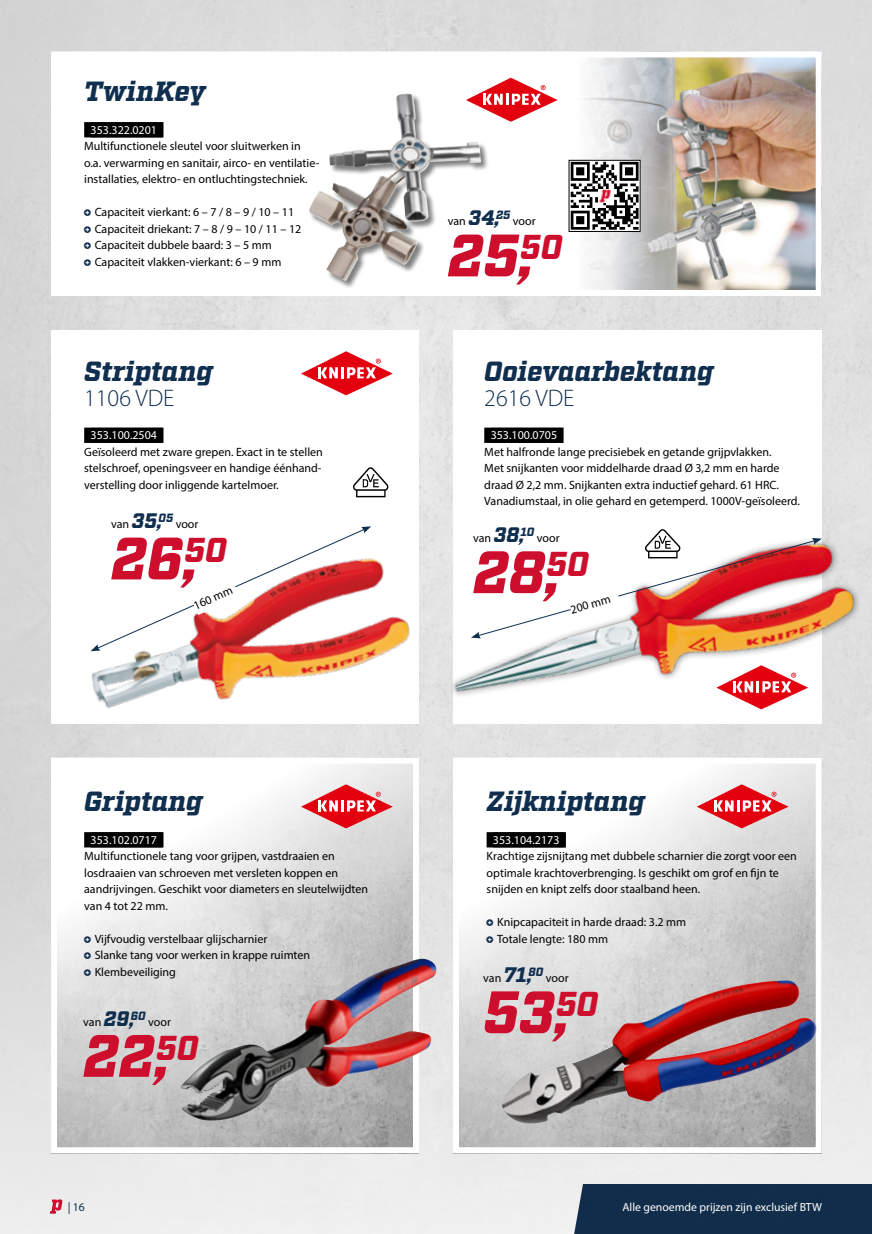
<style>
.page{position:relative;width:872px;height:1234px;background:#fff}
.page>*{position:absolute;margin:0;border:0;box-sizing:border-box;transform-origin:0 0}
.prijsblokje{font:italic 900 59.7px "Factoria";color:#cd0e2d}
.prijsblokje-2{font:italic 900 34.5px "Factoria";color:#cd0e2d}
.kop_blauw{font:italic 900 27.75px "Factoria";letter-spacing:-.01em;color:#102e4e}
.subkop_blauw{font:300 24px "Myriad Pro";color:#102e4e}
.body{font:12px/16.5px "Myriad Pro";color:#000}
.opsomming{font:12px "Myriad Pro";color:#000}
.artikelnummer{font:12px "Myriad Pro";color:#fff}
.prijsblokje-3{font:12px "Myriad Pro";color:#000}
.t1{font:11.7px "Myriad Pro";color:#fff}
.t2{font:11.7px "Myriad Pro";color:#102e4e}
.s1{font-family:"Probin";font-size:18px;color:#102e4e}
.s2{font-family:"Factoria";font-weight:900;font-style:italic;font-size:21px;color:#102e4e}
</style>
<div class="page">
<img style="left:0;top:0;width:872px;height:1233px">
<div style="left:572px;top:1183px;width:300px;height:50px;background:#112d4a"></div>
<div style="left:54px;top:54px;width:764px;height:239px;background:#fff"></div>
<img style="left:577px;top:58px;width:237px;height:231px">
<div style="left:51px;top:51px;width:770px;height:245px;border:6px solid #fff"></div>
<div style="left:51px;top:330px;width:368px;height:393px;background:#fff"></div>
<div style="left:453px;top:330px;width:368px;height:393px;background:#fff"></div>
<img style="left:58px;top:764px;width:354px;height:381px">
<div style="left:51px;top:757px;width:368px;height:395px;border:6px solid #fff"></div>
<img style="left:460px;top:764px;width:354px;height:381px">
<div style="left:453px;top:757px;width:368px;height:395px;border:6px solid #fff"></div>
<img style="left:77px;top:542px;width:343px;height:209px">
<div style="left:84px;top:122px;width:79px;height:15px;background:#000"></div>
<div style="left:309px;top:93px;width:180px;height:196px;background:#000;opacity:.5"></div>
<img style="left:309px;top:94px;width:119px;height:187px">
<div style="left:569px;top:160px;width:71px;height:72px;border:1px solid #000"></div>
<svg style="left:571px;top:162px;width:67px;height:68px"></svg>
<div style="left:84px;top:427px;width:79px;height:16px;background:#000"></div>
<svg style="left:90px;top:526px;width:281px;height:125px"></svg>
<img style="left:353px;top:467px;width:36px;height:31px">
<div style="left:484px;top:427px;width:79px;height:16px;background:#000"></div>
<div style="left:84px;top:832px;width:79px;height:15px;background:#000"></div>
<img style="left:181px;top:963px;width:223px;height:141px">
<div style="left:486px;top:832px;width:80px;height:15px;background:#000"></div>
<img style="left:501px;top:979px;width:316px;height:144px">
<svg style="left:696px;top:784px;width:92px;height:44px"></svg>
<svg style="left:301px;top:784px;width:92px;height:44px"></svg>
<svg style="left:301px;top:351px;width:92px;height:44px"></svg>
<svg style="left:466px;top:78px;width:91px;height:44px"></svg>
<img style="left:439px;top:526px;width:424px;height:211px">
<svg style="left:471px;top:538px;width:351px;height:100px"></svg>
<svg style="left:50px;top:1199px;width:13px;height:14px"></svg>
<p class="kop_blauw" style="left:84px;top:74px;width:123px">TwinKey</p>
<p class="artikelnummer" style="left:91px;top:122px;width:68px">353.322.0201</p>
<p class="body" style="left:84px;top:138px;width:237px">Multifunctionele sleutel voor sluitwerken in o.a. verwarming en sanitair, airco- en ventilatie&shy;installaties, elektro- en ontluchtingstechniek.</p>
<p class="opsomming" style="left:84px;top:205px;width:211px"><span class="s1">•</span> Capaciteit vierkant: 6 – 7 / 8 – 9 / 10 – 11</p>
<p class="opsomming" style="left:84px;top:221px;width:219px"><span class="s1">•</span> Capaciteit driekant: 7 – 8 / 9 – 10 / 11 – 12</p>
<p class="opsomming" style="left:84px;top:238px;width:189px"><span class="s1">•</span> Capaciteit dubbele baard: 3 – 5 mm</p>
<p class="opsomming" style="left:84px;top:254px;width:199px"><span class="s1">•</span> Capaciteit vlakken-vierkant: 6 – 9 mm</p>
<p class="kop_blauw" style="left:84px;top:355px;width:131px">Striptang</p>
<p class="subkop_blauw" style="left:84px;top:383px;width:92px">1106 VDE</p>
<p class="artikelnummer" style="left:91px;top:427px;width:68px">353.100.2504</p>
<p class="body" style="left:84px;top:443px;width:240px">Geïsoleerd met zware grepen. Exact in te stellen</p>
<p class="body" style="left:84px;top:459px;width:239px">stelschroef, openingsveer en handige éénhand-</p>
<p class="body" style="left:84px;top:476px;width:196px">verstelling door inliggende kartelmoer.</p>
<p class="prijsblokje-3" style="left:111px;top:517px;width:89px">van <span class="s2">35,</span><sup>05</sup> voor</p>
<p class="prijsblokje" style="left:111px;top:522px;width:117px">26,<sup>50</sup></p>
<p class="body" style="left:191px;top:598px;width:43px;rotate:-23deg">160 mm</p>
<p class="kop_blauw" style="left:84px;top:784px;width:120px">Griptang</p>
<p class="artikelnummer" style="left:91px;top:832px;width:68px">353.102.0717</p>
<p class="body" style="left:84px;top:847px;width:285px">Multifunctionele tang voor grijpen, vastdraaien en losdraaien van schroeven met versleten koppen en aandrijvingen. Geschikt voor diameters en sleutelwijdten van 4 tot 22 mm.</p>
<p class="opsomming" style="left:84px;top:931px;width:185px"><span class="s1">•</span> Vijfvoudig verstelbaar glijscharnier</p>
<p class="opsomming" style="left:84px;top:947px;width:227px"><span class="s1">•</span> Slanke tang voor werken in krappe ruimten</p>
<p class="opsomming" style="left:84px;top:964px;width:93px"><span class="s1">•</span> Klembeveiliging</p>
<p class="prijsblokje-3" style="left:83px;top:1014px;width:89px">van <span class="s2">29,</span><sup>60</sup> voor</p>
<p class="prijsblokje" style="left:83px;top:1019px;width:117px">22,<sup>50</sup></p>
<p class="prijsblokje-3" style="left:448px;top:214px;width:89px">van <span class="s2">34,</span><sup>25</sup> voor</p>
<p class="prijsblokje" style="left:448px;top:220px;width:116px">25,<sup>50</sup></p>
<p class="kop_blauw" style="left:484px;top:355px;width:231px">Ooievaarbektang</p>
<p class="subkop_blauw" style="left:484px;top:383px;width:92px">2616 VDE</p>
<p class="artikelnummer" style="left:490px;top:427px;width:68px">353.100.0705</p>
<p class="body" style="left:484px;top:443px;width:317px">Met halfronde lange precisiebek en getande grijpvlakken.<br>Met snijkanten voor middelharde draad Ø 3,2 mm en harde draad Ø 2,2 mm. Snijkanten extra inductief gehard. 61 HRC.<br>Vanadiumstaal, in olie gehard en getemperd. 1000V-geïsoleerd.</p>
<p class="prijsblokje-3" style="left:473px;top:530px;width:88px">van <span class="s2">38,</span><sup>10</sup> voor</p>
<p class="prijsblokje" style="left:473px;top:536px;width:117px">28,<sup>50</sup></p>
<p class="body" style="left:568px;top:601px;width:43px;rotate:-16deg">200 mm</p>
<p class="kop_blauw" style="left:486px;top:784px;width:160px">Zijkniptang</p>
<p class="artikelnummer" style="left:493px;top:832px;width:68px">353.104.2173</p>
<p class="body" style="left:486px;top:847px;width:312px">Krachtige zijsnijtang met dubbele scharnier die zorgt voor een optimale krachtoverbrenging. Is geschikt om grof en fijn te snijden en knipt zelfs door staalband heen.</p>
<p class="opsomming" style="left:486px;top:914px;width:201px"><span class="s1">•</span> Knipcapaciteit in harde draad: 3.2 mm</p>
<p class="opsomming" style="left:486px;top:931px;width:123px"><span class="s1">•</span> Totale lengte: 180 mm</p>
<p class="prijsblokje-3" style="left:483px;top:970px;width:87px">van <span class="s2">71,</span><sup>80</sup> voor</p>
<p class="prijsblokje" style="left:483px;top:976px;width:88px">53,</p>
<p class="prijsblokje-2" style="left:556px;top:983px;width:44px">50</p>
<p class="t2" style="left:68px;top:1199px;width:19px">| 16</p>
<p class="t1" style="left:622px;top:1199px;width:201px">Alle genoemde prijzen zijn exclusief BTW</p>
</div>
